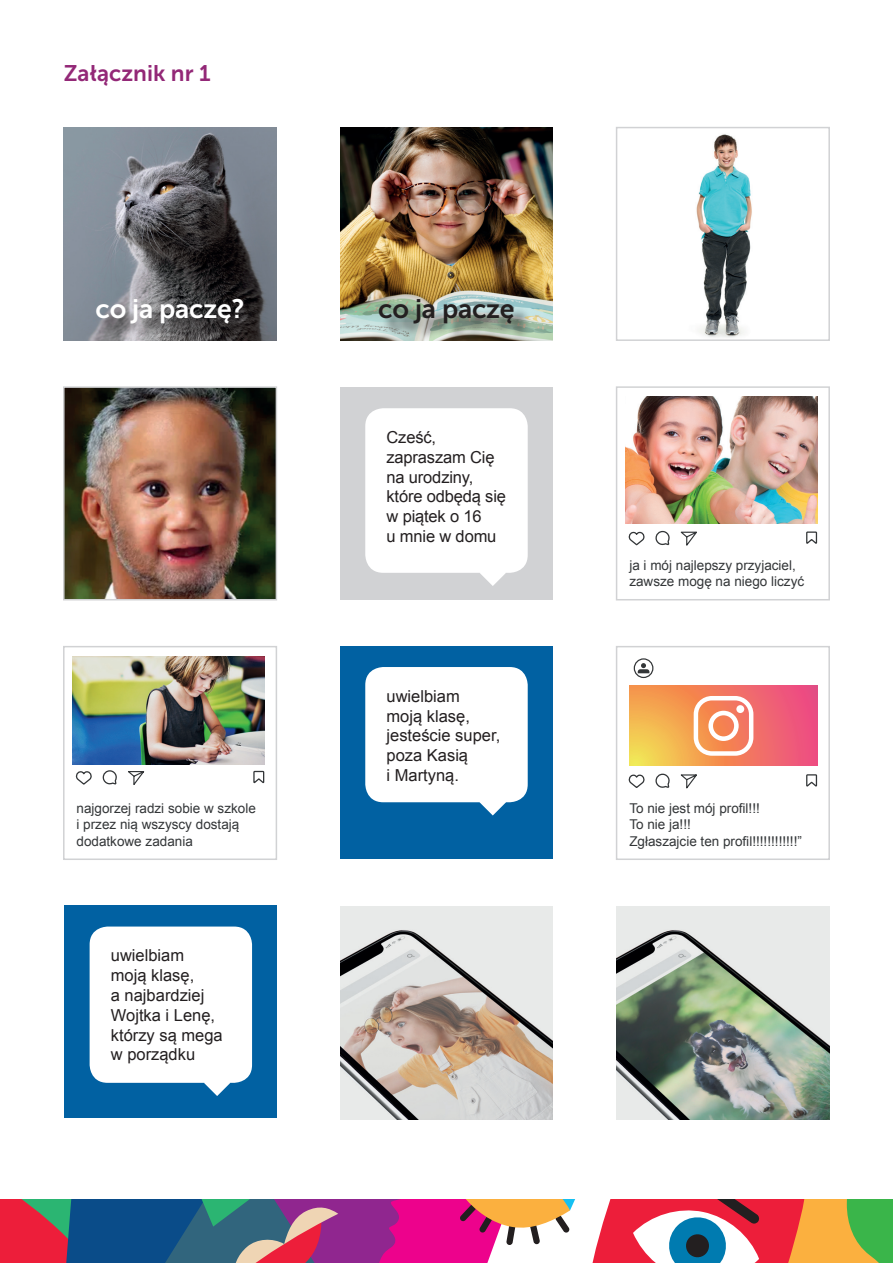
<style>
.page{position:relative;width:893px;height:1263px;background:#fff}
.page>*{position:absolute;margin:0;border:0;box-sizing:border-box;transform-origin:0 0}
.t1{font:26.7px "Museo Sans 700";letter-spacing:-.01em;color:#fff}
.t2{font:26.7px "Museo Sans 700";letter-spacing:-.01em;color:#231f20}
.t3{font:22.5px "Museo Sans 700";color:#932877}
.t4{font:16.5px/19.8px "Arial";color:#231f20}
.t5{font:13.5px/16.2px "Arial";color:#333638}
</style>
<div class="page">
<svg style="left:0;top:1199px;width:893px;height:64px;background:#a1667c"></svg>
<img style="left:66px;top:389px;width:208px;height:208px">
<div style="left:63px;top:386px;width:214px;height:214px;border:2px solid #d1d2d4"></div>
<img style="left:696px;top:134px;width:56px;height:204px">
<div style="left:616px;top:127px;width:214px;height:214px;border:2px solid #d1d2d4"></div>
<img style="left:64px;top:128px;width:212px;height:212px">
<div style="left:99px;top:301px;width:162px;height:41px;background:#231f20;opacity:.75"></div>
<img style="left:340px;top:128px;width:213px;height:212px">
<div style="left:382px;top:302px;width:150px;height:40px;background:#231f20;opacity:.75"></div>
<div style="left:340px;top:387px;width:213px;height:213px;background:#d1d2d4"></div>
<div style="left:365px;top:408px;width:163px;height:165px;background:#fff;border-radius:18px"></div>
<svg style="left:480px;top:573px;width:26px;height:13px"></svg>
<img style="left:617px;top:907px;width:212px;height:212px">
<img style="left:340px;top:907px;width:213px;height:212px">
<div style="left:340px;top:646px;width:213px;height:212px;background:#0161a2"></div>
<div style="left:365px;top:667px;width:163px;height:135px;background:#fff;border-radius:18px"></div>
<svg style="left:480px;top:802px;width:26px;height:13px"></svg>
<div style="left:65px;top:905px;width:212px;height:213px;background:#0161a2"></div>
<div style="left:90px;top:926px;width:162px;height:157px;background:#fff;border-radius:18px"></div>
<svg style="left:204px;top:1082px;width:26px;height:14px"></svg>
<div style="left:616px;top:386px;width:214px;height:214px;border:2px solid #d1d2d4"></div>
<svg style="left:628px;top:531px;width:17px;height:15px"></svg>
<svg style="left:655px;top:530px;width:15px;height:16px"></svg>
<div style="left:806px;top:531px;width:11px;height:13px;border:1px solid #333638"></div>
<svg style="left:680px;top:531px;width:17px;height:15px"></svg>
<img style="left:625px;top:397px;width:192px;height:126px">
<div style="left:63px;top:646px;width:214px;height:214px;border:2px solid #d1d2d4"></div>
<svg style="left:76px;top:771px;width:16px;height:14px"></svg>
<svg style="left:103px;top:770px;width:14px;height:15px"></svg>
<div style="left:253px;top:771px;width:11px;height:12px;border:1px solid #333638"></div>
<svg style="left:128px;top:771px;width:17px;height:14px"></svg>
<img style="left:72px;top:656px;width:192px;height:108px">
<div style="left:616px;top:646px;width:214px;height:214px;border:2px solid #d1d2d4"></div>
<svg style="left:628px;top:774px;width:17px;height:14px"></svg>
<svg style="left:655px;top:773px;width:15px;height:15px"></svg>
<div style="left:806px;top:774px;width:11px;height:13px;border:1px solid #333638"></div>
<svg style="left:680px;top:774px;width:17px;height:15px"></svg>
<svg style="left:629px;top:686px;width:188px;height:80px;background:#f18662"></svg>
<div style="left:634px;top:658px;width:19px;height:20px;border:1px solid #333638;border-radius:50%"></div>
<svg style="left:638px;top:663px;width:11px;height:10px"></svg>
<svg style="left:694px;top:696px;width:59px;height:60px"></svg>
<div style="left:736px;top:705px;width:8px;height:8px;background:#fff;border-radius:50%"></div>
<h2 class="t3" style="left:64px;top:60px;width:148px">Załącznik nr 1</h2>
<h1 class="t1" style="left:95px;top:294px;width:151px">co ja paczę?</h1>
<h1 class="t2" style="left:378px;top:294px;width:138px">co ja paczę</h1>
<p class="t4" style="left:387px;top:427px;width:121px">Cześć, zapraszam Cię na urodziny, które odbędą się w piątek o 16<br>u mnie w domu</p>
<p class="t4" style="left:387px;top:686px;width:115px">uwielbiam<br>moją klasę, jesteście super, poza Kasią<br>i Martyną.</p>
<p class="t5" style="left:629px;top:557px;width:176px">ja i mój najlepszy przyjaciel, zawsze mogę na niego liczyć</p>
<p class="t5" style="left:77px;top:800px;width:181px">najgorzej radzi sobie w szkole i przez nią wszyscy dostają dodatkowe zadania</p>
<p class="t5" style="left:629px;top:800px;width:174px">To nie jest mój profil!!!<br>To nie ja!!!<br>Zgłaszajcie ten profil!!!!!!!!!!!!”</p>
<p class="t4" style="left:111px;top:946px;width:113px">uwielbiam moją klasę,<br>a najbardziej<br>Wojtka i Lenę, którzy są mega w porządku</p>
</div>
